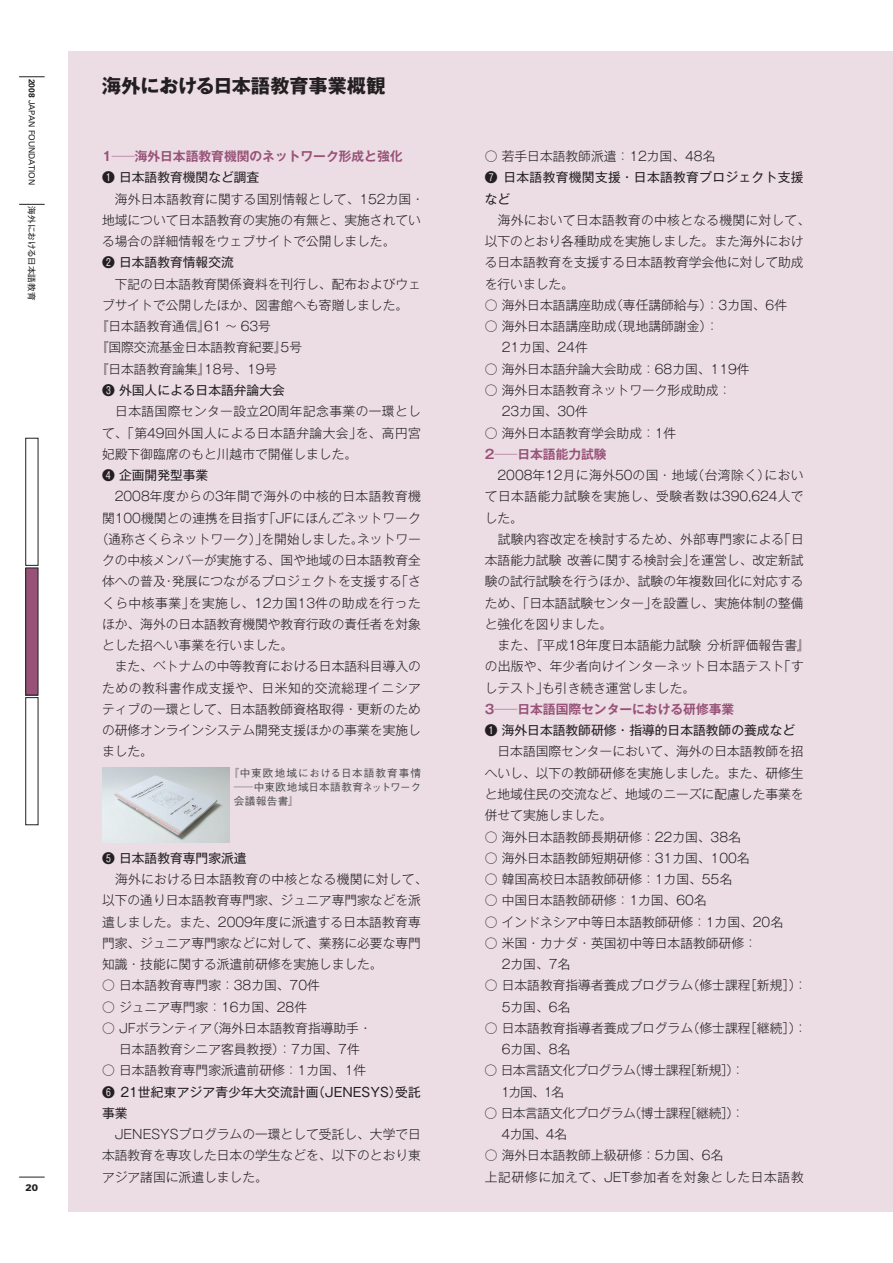
<style>
.page{position:relative;width:893px;height:1263px;background:#fff}
.page>*{position:absolute;margin:0;border:0;box-sizing:border-box;transform-origin:0 0}
.t1{font:700 19.2px "Gothic MB101 Pro";letter-spacing:-.005em;color:#231f20}
.t2{font:300 12.75px/21.3px "Gothic MB101 Pro";color:#231f20}
.t3{font:12.75px/21.3px "Gothic MB101 Pro";color:#231f20}
.t4{font:700 12.75px "Gothic MB101 Pro De";color:#985278}
.t5{font:300 12.75px/21.3px "Gothic MB101 Pro";letter-spacing:.05em;color:#231f20}
.t6{font:300 12.75px/21.3px "Gothic MB101 Pro";letter-spacing:-.045em;color:#231f20}
.t7{font:300 12.75px/21.3px "Gothic MB101 Pro";letter-spacing:-.025em;color:#231f20}
.t8{font:300 12.75px "Gothic MB101 Pro";letter-spacing:.03em;color:#231f20}
.t9{font:300 12.75px "Gothic MB101 Pro";letter-spacing:.04em;color:#231f20}
.t10{font:12.75px/21.3px "Gothic MB101 Pro";letter-spacing:.025em;color:#231f20}
.t11{font:300 12.75px "Gothic MB101 Pro";letter-spacing:.045em;color:#231f20}
.t12{font:500 10.65px/13.8px "Gothic BBB Pro";letter-spacing:.035em;color:#4b4c4d;text-align:justify}
.t13{font:900 9.6px "Zurich BT";color:#231f20}
.t14{font:8.55px "Zurich BT";color:#231f20}
.t15{font:8.55px "Gothic MB101 Pro";letter-spacing:.02em;color:#231f20}
.s1{font-weight:700}
</style>
<div class="page">
<div style="left:68px;top:51px;width:825px;height:1161px;background:#ecdde5"></div>
<svg style="left:19px;top:76px;width:26px;height:1px"></svg>
<svg style="left:19px;top:1177px;width:26px;height:1px"></svg>
<svg style="left:19px;top:204px;width:26px;height:1px"></svg>
<div style="left:26px;top:568px;width:12px;height:127px;background:#985278"></div>
<img style="left:102px;top:767px;width:128px;height:75px">
<p class="t14" style="left:37px;top:79px;width:108px;rotate:90deg"><span class="s1">2008</span> JAPAN FOUNDATION</p>
<p class="t15" style="left:39px;top:206px;width:96px;rotate:90deg">海外における日本語教育</p>
<p class="t13" style="left:26px;top:1182px;width:14px">20</p>
<h1 class="t1" style="left:102px;top:70px;width:285px">海外における日本語教育事業概観</h1>
<p class="t4" style="left:102px;top:146px;width:302px">1─海外日本語教育機関のネットワーク形成と強化</p>
<p class="t3" style="left:102px;top:165px;width:159px">❶ 日本語教育機関など調査</p>
<p class="t2" style="left:102px;top:186px;width:324px">　海外日本語教育に関する国別情報として、152カ国・地域について日本語教育の実施の有無と、実施されている場合の詳細情報をウェブサイトで公開しました。</p>
<p class="t3" style="left:102px;top:250px;width:133px">❷ 日本語教育情報交流</p>
<p class="t2" style="left:102px;top:271px;width:320px">　下記の日本語教育関係資料を刊行し、配布およびウェ</p>
<p class="t2" style="left:102px;top:293px;width:308px">ブサイトで公開したほか、図書館へも寄贈しました。</p>
<p class="t2" style="left:96px;top:314px;width:177px">『日本語教育通信』61 〜 63号</p>
<p class="t2" style="left:96px;top:335px;width:208px">『国際交流基金日本語教育紀要』5号</p>
<p class="t2" style="left:96px;top:356px;width:183px">『日本語教育論集』18号、19号</p>
<p class="t3" style="left:102px;top:378px;width:184px">❸ 外国人による日本語弁論大会</p>
<p class="t2" style="left:102px;top:399px;width:320px;text-align:justify">　日本語国際センター設立20周年記念事業の一環として、「第49回外国人による日本語弁論大会」を、高円宮妃殿下御臨席のもと川越市で開催しました。</p>
<p class="t3" style="left:102px;top:463px;width:108px">❹ 企画開発型事業</p>
<p class="t8" style="left:102px;top:486px;width:320px">　2008年度からの3年間で海外の中核的日本語教育機</p>
<p class="t2" style="left:102px;top:505px;width:320px">関100機関との連携を目指す「JFにほんごネットワーク</p>
<p class="t2" style="left:96px;top:526px;width:327px">（通称さくらネットワーク）」を開始しました。ネットワー</p>
<p class="t2" style="left:102px;top:548px;width:320px">クの中核メンバーが実施する、国や地域の日本語教育全</p>
<p class="t2" style="left:102px;top:569px;width:320px">体への普及・発展につながるプロジェクトを支援する「さ</p>
<p class="t9" style="left:102px;top:592px;width:320px">くら中核事業」を実施し、12カ国13件の助成を行った</p>
<p class="t2" style="left:102px;top:612px;width:320px">ほか、海外の日本語教育機関や教育行政の責任者を対象</p>
<p class="t2" style="left:102px;top:633px;width:193px">とした招へい事業を行いました。</p>
<p class="t2" style="left:102px;top:654px;width:320px">　また、ベトナムの中等教育における日本語科目導入の</p>
<p class="t11" style="left:102px;top:677px;width:320px">ための教科書作成支援や、日米知的交流総理イニシア</p>
<p class="t2" style="left:102px;top:697px;width:320px">ティブの一環として、日本語教師資格取得・更新のため</p>
<p class="t2" style="left:102px;top:718px;width:320px">の研修オンラインシステム開発支援ほかの事業を実施し</p>
<p class="t2" style="left:102px;top:739px;width:53px">ました。</p>
<p class="t12" style="left:234px;top:765px;width:189px;text-indent:-5px">『中東欧地域における日本語教育事情─中東欧地域日本語教育ネットワーク会議報告書』</p>
<p class="t3" style="left:102px;top:845px;width:146px">❺ 日本語教育専門家派遣</p>
<p class="t2" style="left:102px;top:867px;width:327px">　海外における日本語教育の中核となる機関に対して、以下の通り日本語教育専門家、ジュニア専門家などを派遣しました。また、2009年度に派遣する日本語教育専門家、ジュニア専門家などに対して、業務に必要な専門知識・技能に関する派遣前研修を実施しました。</p>
<p class="t2" style="left:102px;top:973px;width:219px">○ 日本語教育専門家：38カ国、70件</p>
<p class="t2" style="left:102px;top:994px;width:207px">○ ジュニア専門家：16カ国、28件</p>
<p class="t2" style="left:102px;top:1015px;width:271px;text-align:center">○ JFボランティア（海外日本語教育指導助手・日本語教育シニア客員教授）：7カ国、7件</p>
<p class="t2" style="left:102px;top:1058px;width:266px">○ 日本語教育専門家派遣前研修：1カ国、1件</p>
<p class="t3" style="left:102px;top:1079px;width:320px">❻ 21世紀東アジア青少年大交流計画（JENESYS）受託事業</p>
<p class="t2" style="left:102px;top:1122px;width:320px;text-align:justify">　JENESYSプログラムの一環として受託し、大学で日本語教育を専攻した日本の学生などを、以下のとおり東アジア諸国に派遣しました。</p>
<p class="t2" style="left:485px;top:144px;width:232px">○ 若手日本語教師派遣：12カ国、48名</p>
<p class="t10" style="left:485px;top:165px;width:320px">❼ 日本語教育機関支援・日本語教育プロジェクト支援など</p>
<p class="t2" style="left:485px;top:208px;width:327px">　海外において日本語教育の中核となる機関に対して、以下のとおり各種助成を実施しました。また海外における日本語教育を支援する日本語教育学会他に対して助成を行いました。</p>
<p class="t2" style="left:485px;top:293px;width:304px">○ 海外日本語講座助成（専任講師給与）：3カ国、6件</p>
<p class="t2" style="left:502px;top:314px;width:218px;text-indent:-17px">○ 海外日本語講座助成（現地講師謝金）：<br>21カ国、24件</p>
<p class="t2" style="left:485px;top:356px;width:266px">○ 海外日本語弁論大会助成：68カ国、119件</p>
<p class="t2" style="left:502px;top:378px;width:231px;text-indent:-17px">○ 海外日本語教育ネットワーク形成助成：<br>23カ国、30件</p>
<p class="t2" style="left:485px;top:420px;width:193px">○ 海外日本語教育学会助成：1件</p>
<p class="t4" style="left:485px;top:443px;width:123px">2─日本語能力試験</p>
<p class="t2" style="left:485px;top:463px;width:327px">　2008年12月に海外50の国・地域（台湾除く）において日本語能力試験を実施し、受験者数は390,624人でした。<br>　試験内容改定を検討するため、外部専門家による「日本語能力試験 改善に関する検討会」を運営し、改定新試験の試行試験を行うほか、試験の年複数回化に対応するため、「日本語試験センター」を設置し、実施体制の整備と強化を図りました。<br>　また、『平成18年度日本語能力試験 分析評価報告書』の出版や、年少者向けインターネット日本語テスト「すしテスト」も引き続き運営しました。</p>
<p class="t4" style="left:485px;top:698px;width:251px">3─日本語国際センターにおける研修事業</p>
<p class="t3" style="left:485px;top:718px;width:312px">❶ 海外日本語教師研修・指導的日本語教師の養成など</p>
<p class="t2" style="left:485px;top:739px;width:320px;text-align:justify">　日本語国際センターにおいて、海外の日本語教師を招へいし、以下の教師研修を実施しました。また、研修生と地域住民の交流など、地域のニーズに配慮した事業を併せて実施しました。</p>
<p class="t2" style="left:485px;top:824px;width:258px">○ 海外日本語教師長期研修：22カ国、38名</p>
<p class="t2" style="left:485px;top:845px;width:266px">○ 海外日本語教師短期研修：31カ国、100名</p>
<p class="t2" style="left:485px;top:867px;width:249px">○ 韓国高校日本語教師研修：1カ国、55名</p>
<p class="t2" style="left:485px;top:888px;width:223px">○ 中国日本語教師研修：1カ国、60名</p>
<p class="t2" style="left:485px;top:909px;width:300px">○ インドネシア中等日本語教師研修：1カ国、20名</p>
<p class="t2" style="left:502px;top:930px;width:257px;text-indent:-17px">○ 米国・カナダ・英国初中等日本語教師研修：<br>2カ国、7名</p>
<p class="t2" style="left:502px;top:973px;width:307px;text-indent:-17px">○ 日本語教育指導者養成プログラム（修士課程［新規］）：<br>5カ国、6名</p>
<p class="t2" style="left:502px;top:1015px;width:307px;text-indent:-17px">○ 日本語教育指導者養成プログラム（修士課程［継続］）：<br>6カ国、8名</p>
<p class="t6" style="left:501px;top:1058px;width:245px;text-indent:-17px">○ 日本言語文化プログラム（博士課程［新規］）：<br>1カ国、1名</p>
<p class="t7" style="left:502px;top:1101px;width:244px;text-indent:-17px">○ 日本言語文化プログラム（博士課程［継続］）：<br>4カ国、4名</p>
<p class="t5" style="left:485px;top:1143px;width:320px">○ 海外日本語教師上級研修：5カ国、6名<br>上記研修に加えて、JET参加者を対象とした日本語教</p>
</div>
